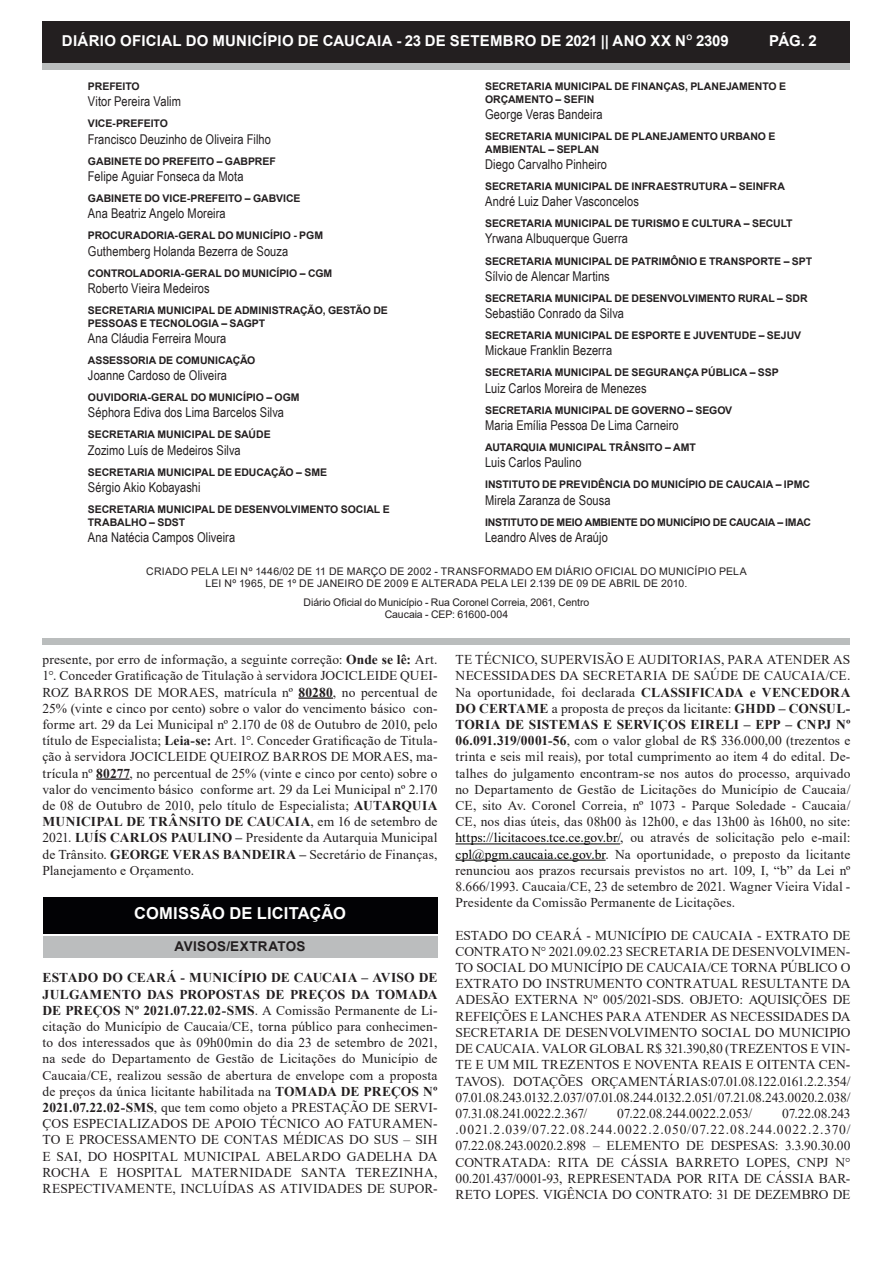
<style>
.page{position:relative;width:893px;height:1263px;background:#fff}
.page>*{position:absolute;margin:0;border:0;box-sizing:border-box;transform-origin:0 0}
.titulo_1{font:700 16.5px "Arial";letter-spacing:.005em;color:#fff}
.t1{font:700 15px "Arial";letter-spacing:.02em;color:#fff}
.texto_corrido{font:13.5px/16.2px "Times New Roman";letter-spacing:.005em;color:#231f20;text-align:justify}
.t2{font:13.5px "Arial Narrow";letter-spacing:.005em;color:#231f20}
.titulo_2{font:700 13.5px "Arial";letter-spacing:.02em;color:#231f20}
.t3{font:700 10.5px/12.6px "Arial";letter-spacing:-.005em;color:#231f20}
.t4{font:10.5px/12px "Arial";letter-spacing:.015em;color:#231f20;text-align:center}
.t5{font:10.5px/12px "Arial";letter-spacing:-.01em;color:#231f20;text-align:center}
.t6{font:700 10.5px "Arial";letter-spacing:-.025em;color:#231f20}
.s1{font-weight:700}
.s2{color:#000}
</style>
<div class="page">
<div style="left:43px;top:22px;width:807px;height:42px;background:#231f20"></div>
<div style="left:43px;top:64px;width:807px;height:6px;background:#babdbd"></div>
<div style="left:43px;top:638px;width:807px;height:6px;background:#babdbd"></div>
<hr style="left:298px;top:697px;width:35px;height:2px;background:#231f20">
<hr style="left:96px;top:778px;width:33px;height:2px;background:#231f20">
<div style="left:43px;top:897px;width:394px;height:37px;background:#020205"></div>
<div style="left:43px;top:936px;width:394px;height:21px;background:#bbbdbe"></div>
<hr style="left:455px;top:844px;width:165px;height:1px;background:#000">
<hr style="left:455px;top:860px;width:151px;height:1px;background:#000">
<p class="t1" style="left:62px;top:30px;width:668px">DIÁRIO OFICIAL DO MUNICÍPIO DE CAUCAIA - 23 DE SETEMBRO DE 2021 || ANO XX N<sup>O</sup> 2309</p>
<p class="t1" style="left:769px;top:30px;width:49px">PÁG. 2</p>
<p class="t3" style="left:88px;top:80px;width:53px">PREFEITO</p>
<p class="t2" style="left:88px;top:92px;width:94px">Vitor Pereira Valim</p>
<p class="t3" style="left:88px;top:117px;width:81px">VICE-PREFEITO</p>
<p class="t2" style="left:88px;top:129px;width:185px">Francisco Deuzinho de Oliveira Filho</p>
<p class="t3" style="left:88px;top:155px;width:189px">GABINETE DO PREFEITO – GABPREF</p>
<p class="t2" style="left:88px;top:166px;width:157px">Felipe Aguiar Fonseca da Mota</p>
<p class="t3" style="left:88px;top:192px;width:214px">GABINETE DO VICE-PREFEITO – GABVICE</p>
<p class="t2" style="left:88px;top:204px;width:139px">Ana Beatriz Angelo Moreira</p>
<p class="t3" style="left:88px;top:229px;width:237px">PROCURADORIA-GERAL DO MUNICÍPIO - PGM</p>
<p class="t2" style="left:88px;top:241px;width:202px">Guthemberg Holanda Bezerra de Souza</p>
<p class="t3" style="left:88px;top:267px;width:246px">CONTROLADORIA-GERAL DO MUNICÍPIO – CGM</p>
<p class="t2" style="left:88px;top:278px;width:123px">Roberto Vieira Medeiros</p>
<p class="t3" style="left:88px;top:304px;width:301px">SECRETARIA MUNICIPAL DE ADMINISTRAÇÃO, GESTÃO DE<br>PESSOAS E TECNOLOGIA – SAGPT</p>
<p class="t2" style="left:88px;top:328px;width:140px">Ana Cláudia Ferreira Moura</p>
<p class="t3" style="left:88px;top:354px;width:169px">ASSESSORIA DE COMUNICAÇÃO</p>
<p class="t2" style="left:88px;top:365px;width:141px">Joanne Cardoso de Oliveira</p>
<p class="t3" style="left:88px;top:391px;width:213px">OUVIDORIA-GERAL DO MUNICÍPIO – OGM</p>
<p class="t2" style="left:88px;top:403px;width:198px">Séphora Ediva dos Lima Barcelos Silva</p>
<p class="t3" style="left:88px;top:429px;width:184px">SECRETARIA MUNICIPAL DE SAÚDE</p>
<p class="t2" style="left:88px;top:440px;width:154px">Zozimo Luís de Medeiros Silva</p>
<p class="t3" style="left:88px;top:466px;width:241px">SECRETARIA MUNICIPAL DE EDUCAÇÃO – SME</p>
<p class="t2" style="left:88px;top:477px;width:114px">Sérgio Akio Kobayashi</p>
<p class="t3" style="left:88px;top:503px;width:303px">SECRETARIA MUNICIPAL DE DESENVOLVIMENTO SOCIAL E<br>TRABALHO – SDST</p>
<p class="t2" style="left:88px;top:527px;width:149px">Ana Natécia Campos Oliveira</p>
<p class="t3" style="left:485px;top:80px;width:302px">SECRETARIA MUNICIPAL DE FINANÇAS, PLANEJAMENTO E<br>ORÇAMENTO – SEFIN</p>
<p class="t2" style="left:485px;top:104px;width:119px">George Veras Bandeira</p>
<p class="t3" style="left:485px;top:130px;width:292px">SECRETARIA MUNICIPAL DE PLANEJAMENTO URBANO E<br>AMBIENTAL – SEPLAN</p>
<p class="t2" style="left:485px;top:154px;width:123px">Diego Carvalho Pinheiro</p>
<p class="t3" style="left:485px;top:180px;width:301px">SECRETARIA MUNICIPAL DE INFRAESTRUTURA – SEINFRA</p>
<p class="t2" style="left:485px;top:191px;width:155px">André Luiz Daher Vasconcelos</p>
<p class="t3" style="left:485px;top:217px;width:309px">SECRETARIA MUNICIPAL DE TURISMO E CULTURA – SECULT</p>
<p class="t2" style="left:485px;top:229px;width:144px">Yrwana Albuquerque Guerra</p>
<p class="t3" style="left:485px;top:255px;width:329px">SECRETARIA MUNICIPAL DE PATRIMÔNIO E TRANSPORTE – SPT</p>
<p class="t2" style="left:485px;top:266px;width:126px">Sílvio de Alencar Martins</p>
<p class="t3" style="left:485px;top:292px;width:324px">SECRETARIA MUNICIPAL DE DESENVOLVIMENTO RURAL – SDR</p>
<p class="t2" style="left:485px;top:303px;width:140px">Sebastião Conrado da Silva</p>
<p class="t3" style="left:485px;top:329px;width:318px">SECRETARIA MUNICIPAL DE ESPORTE E JUVENTUDE – SEJUV</p>
<p class="t2" style="left:485px;top:341px;width:129px">Mickaue Franklin Bezerra</p>
<p class="t3" style="left:485px;top:367px;width:295px">SECRETARIA MUNICIPAL DE SEGURANÇA PÚBLICA – SSP</p>
<p class="t2" style="left:485px;top:378px;width:163px">Luiz Carlos Moreira de Menezes</p>
<p class="t3" style="left:485px;top:404px;width:249px">SECRETARIA MUNICIPAL DE GOVERNO – SEGOV</p>
<p class="t2" style="left:485px;top:415px;width:195px">Maria Emília Pessoa De Lima Carneiro</p>
<p class="t3" style="left:485px;top:441px;width:212px">AUTARQUIA MUNICIPAL TRÂNSITO – AMT</p>
<p class="t2" style="left:485px;top:453px;width:98px">Luis Carlos Paulino</p>
<p class="t3" style="left:485px;top:478px;width:326px">INSTITUTO DE PREVIDÊNCIA DO MUNICÍPIO DE CAUCAIA – IPMC</p>
<p class="t2" style="left:485px;top:490px;width:127px">Mirela Zaranza de Sousa</p>
<p class="t6" style="left:485px;top:515px;width:328px">INSTITUTO DE MEIO AMBIENTE DO MUNICÍPIO DE CAUCAIA – IMAC</p>
<p class="t2" style="left:485px;top:527px;width:124px">Leandro Alves de Araújo</p>
<p class="t4" style="left:146px;top:565px;width:602px">CRIADO PELA LEI Nº 1446/02 DE 11 DE MARÇO DE 2002 - TRANSFORMADO EM DIÁRIO OFICIAL DO MUNICÍPIO PELA<br>LEI Nº 1965, DE 1º DE JANEIRO DE 2009 E ALTERADA PELA LEI 2.139 DE 09 DE ABRIL DE 2010.</p>
<p class="t5" style="left:304px;top:596px;width:287px">Diário Oficial do Município - Rua Coronel Correia, 2061, Centro<br>Caucaia - CEP: 61600-004</p>
<p class="texto_corrido" style="left:43px;top:651px;width:396px">presente, por erro de informação, a seguinte correção: <span class="s1">Onde se lê:</span> Art.<br>1°. Conceder Gratificação de Titulação à servidora JOCICLEIDE QUEI-ROZ BARROS DE MORAES, matrícula nº <span class="s1">80280</span>, no percentual de 25% (vinte e cinco por cento) sobre o valor do vencimento básico con&shy;forme art. 29 da Lei Municipal nº 2.170 de 08 de Outubro de 2010, pelo título de Especialista; <span class="s1">Leia-se:</span> Art. 1°. Conceder Gratificação de Titula&shy;ção à servidora JOCICLEIDE QUEIROZ BARROS DE MORAES, ma&shy;trícula nº <span class="s1">80277</span>, no percentual de 25% (vinte e cinco por cento) sobre o valor do vencimento básico conforme art. 29 da Lei Municipal nº 2.170 de 08 de Outubro de 2010, pelo título de Especialista; <span class="s1">AUTARQUIA MUNICIPAL DE TRÂNSITO DE CAUCAIA</span>, em 16 de setembro de 2021. <span class="s1">LUÍS CARLOS PAULINO –</span> Presidente da Autarquia Municipal de Trânsito. <span class="s1">GEORGE VERAS BANDEIRA –</span> Secretário de Finanças, Planejamento e Orçamento.</p>
<p class="titulo_1" style="left:134px;top:902px;width:213px">COMISSÃO DE LICITAÇÃO</p>
<p class="titulo_2" style="left:174px;top:936px;width:133px">AVISOS/EXTRATOS</p>
<p class="texto_corrido" style="left:43px;top:969px;width:396px"><span class="s1">ESTADO DO CEARÁ - MUNICÍPIO DE CAUCAIA – AVISO DE JULGAMENTO DAS PROPOSTAS DE PREÇOS DA TOMADA DE PREÇOS Nº 2021.07.22.02-SMS</span>. A Comissão Permanente de Li&shy;citação do Município de Caucaia/CE, torna público para conhecimen&shy;to dos interessados que às 09h00min do dia 23 de setembro de 2021, na sede do Departamento de Gestão de Licitações do Município de Caucaia/CE, realizou sessão de abertura de envelope com a proposta de preços da única licitante habilitada na <span class="s1">TOMADA DE PREÇOS Nº 2021.07.22.02-SMS</span>, que tem como objeto a PRESTAÇÃO DE SERVI-ÇOS ESPECIALIZADOS DE APOIO TÉCNICO AO FATURAMEN-TO E PROCESSAMENTO DE CONTAS MÉDICAS DO SUS – SIH E SAI, DO HOSPITAL MUNICIPAL ABELARDO GADELHA DA ROCHA E HOSPITAL MATERNIDADE SANTA TEREZINHA, RESPECTIVAMENTE, INCLUÍDAS AS ATIVIDADES DE SUPOR-</p>
<p class="texto_corrido" style="left:455px;top:651px;width:396px">TE TÉCNICO, SUPERVISÃO E AUDITORIAS, PARA ATENDER AS NECESSIDADES DA SECRETARIA DE SAÚDE DE CAUCAIA/CE.<br>Na oportunidade, foi declarada <span class="s1">CLASSIFICADA e VENCEDORA DO CERTAME</span> a proposta de preços da licitante: <span class="s1">GHDD – CONSUL-TORIA DE SISTEMAS E SERVIÇOS EIRELI – EPP – CNPJ Nº 06.091.319/0001-56</span>, com o valor global de R$ 336.000,00 (trezentos e trinta e seis mil reais), por total cumprimento ao item 4 do edital. De&shy;talhes do julgamento encontram-se nos autos do processo, arquivado no Departamento de Gestão de Licitações do Município de Caucaia/ CE, sito Av. Coronel Correia, nº 1073 - Parque Soledade - Caucaia/ CE, nos dias úteis, das 08h00 às 12h00, e das 13h00 às 16h00, no site: <span class="s2">https://licitacoes.tce.ce.gov.br/</span>, ou através de solicitação pelo e-mail: <span class="s2">cpl@pgm.caucaia.ce.gov.br</span>. Na oportunidade, o preposto da licitante renunciou aos prazos recursais previstos no art. 109, I, “b” da Lei nº 8.666/1993. Caucaia/CE, 23 de setembro de 2021. Wagner Vieira Vidal - Presidente da Comissão Permanente de Licitações.</p>
<p class="texto_corrido" style="left:455px;top:927px;width:397px">ESTADO DO CEARÁ - MUNICÍPIO DE CAUCAIA - EXTRATO DE CONTRATO N° 2021.09.02.23 SECRETARIA DE DESENVOLVIMEN-TO SOCIAL DO MUNICÍPIO DE CAUCAIA/CE TORNA PÚBLICO O EXTRATO DO INSTRUMENTO CONTRATUAL RESULTANTE DA ADESÃO EXTERNA Nº 005/2021-SDS. OBJETO: AQUISIÇÕES DE REFEIÇÕES E LANCHES PARA ATENDER AS NECESSIDADES DA SECRETARIA DE DESENVOLVIMENTO SOCIAL DO MUNICIPIO DE CAUCAIA. VALOR GLOBAL R$ 321.390,80 (TREZENTOS E VIN-TE E UM MIL TREZENTOS E NOVENTA REAIS E OITENTA CEN-TAVOS). DOTAÇÕES ORÇAMENTÁRIAS:07.01.08.122.0161.2.2.354/ 07.01.08.243.0132.2.037/ 07.01.08.244.0132.2.051/ 07.21.08.243.0020.2.038/ 07.31.08.241.0022.2.367/</p>
<p class="texto_corrido" style="left:617px;top:1105px;width:137px">07.22.08.244.0022.2.053/</p>
<p class="texto_corrido" style="left:455px;top:1105px;width:396px;text-indent:326px">07.22.08.243 .0021.2.039/07.22.08.244.0022.2.050/07.22.08.244.0022.2.370/ 07.22.08.243.0020.2.898 – ELEMENTO DE DESPESAS: 3.3.90.30.00<br>CONTRATADA: RITA DE CÁSSIA BARRETO LOPES, CNPJ N° 00.201.437/0001-93, REPRESENTADA POR RITA DE CÁSSIA BAR-RETO LOPES. VIGÊNCIA DO CONTRATO: 31 DE DEZEMBRO DE</p>
</div>
